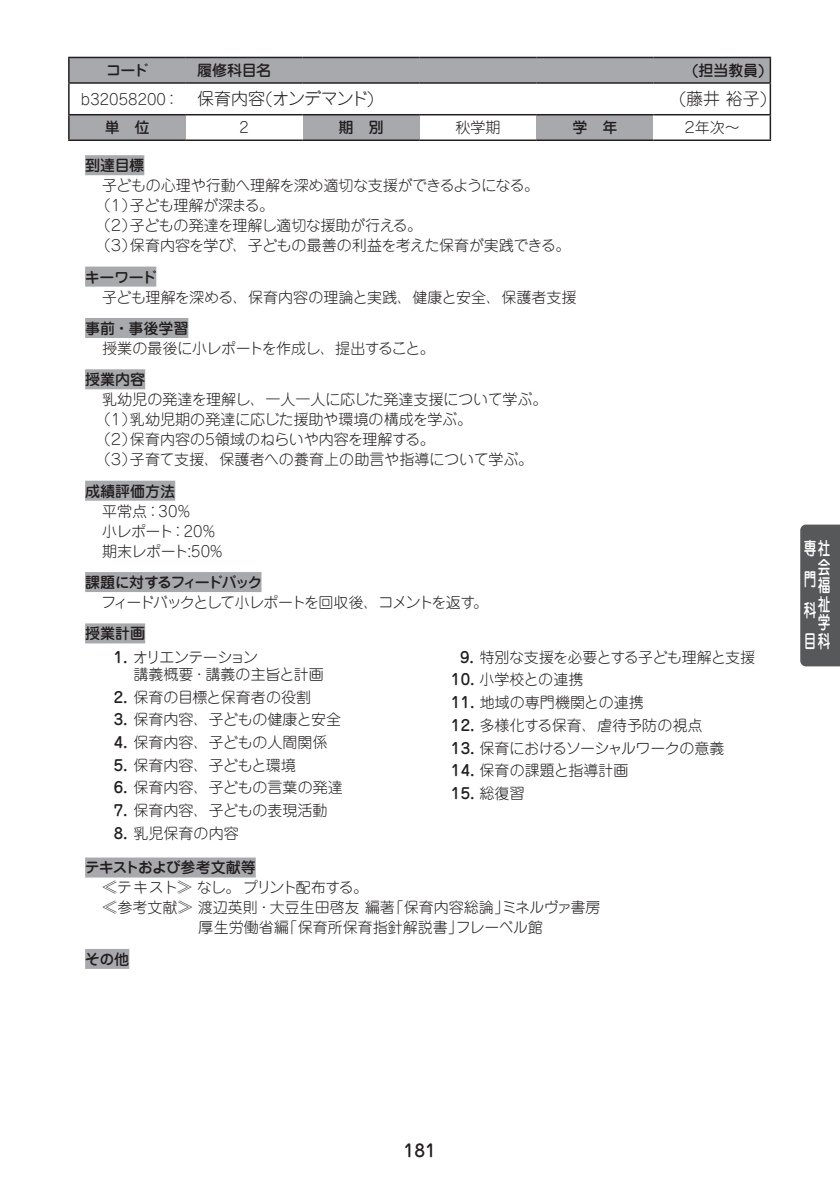
<style>
.page{position:relative;width:840px;height:1191px;background:#fff}
.page>*{position:absolute;margin:0;border:0;box-sizing:border-box;transform-origin:0 0}
.t1{font:500 18px/30.8px "Jun 34 Pro";color:#fff;scale:.7 1}
.t2{font:300 17px "P Jun 101 Pro N";letter-spacing:-.045em;color:#231f20}
.t3{font:300 17px "P Jun 101 Pro N";letter-spacing:-.015em;color:#231f20}
.t4{font:500 17px "Jun 34 Pro";color:#231f20}
.t5{font:300 15px/20px "P Jun 101 Pro N";color:#231f20}
.t6{font:300 15px/20px "P Jun 101 Pro N";letter-spacing:-.03em;color:#231f20}
.t7{font:500 15px "P Jun 34 Pro N";letter-spacing:-.02em;color:#231f20}
.t8{font:300 15px "P Jun 101 Pro N";letter-spacing:-.095em;color:#231f20}
.t9{font:300 15px/20px "P Jun 101 Pro N";letter-spacing:-.025em;color:#231f20}
.t10{font:300 15px "P Jun 101 Pro N";letter-spacing:-.08em;color:#231f20}
.t11{font:500 15px "P Jun 34 Pro N";letter-spacing:-.115em;color:#231f20}
.t12{font:300 15px "P Jun 101 Pro N";letter-spacing:-.02em;color:#231f20}
.t13{font:500 15px "P Jun 34 Pro N";letter-spacing:-.045em;color:#231f20}
.s1{font-size:15px}
.s2{font-family:"P Jun 34 Pro N";font-weight:500}
.s3{font-family:"P Jun 101 Pro N";font-weight:300}
</style>
<div class="page">
<div style="left:85px;top:155px;width:59px;height:20px;background:#a8a9ad"></div>
<div style="left:85px;top:267px;width:71px;height:20px;background:#a8a9ad"></div>
<div style="left:85px;top:318px;width:103px;height:20px;background:#a8a9ad"></div>
<div style="left:85px;top:369px;width:60px;height:20px;background:#a8a9ad"></div>
<div style="left:85px;top:481px;width:90px;height:20px;background:#a8a9ad"></div>
<div style="left:85px;top:572px;width:176px;height:20px;background:#a8a9ad"></div>
<div style="left:85px;top:623px;width:60px;height:20px;background:#a8a9ad"></div>
<div style="left:85px;top:857px;width:170px;height:20px;background:#a8a9ad"></div>
<div style="left:85px;top:949px;width:44px;height:20px;background:#a8a9ad"></div>
<div style="left:69px;top:115px;width:117px;height:25px;background:#a8a9ad"></div>
<div style="left:302px;top:115px;width:117px;height:25px;background:#a8a9ad"></div>
<div style="left:536px;top:115px;width:117px;height:25px;background:#a8a9ad"></div>
<hr style="left:68px;top:57px;width:118px;height:1px;background:#231f20">
<hr style="left:68px;top:58px;width:2px;height:24px;background:#231f20">
<svg style="left:69px;top:57px;width:701px;height:25px;background:#a1a2a5"></svg>
<hr style="left:68px;top:82px;width:118px;height:2px;background:#231f20">
<hr style="left:68px;top:84px;width:2px;height:30px;background:#231f20">
<hr style="left:186px;top:82px;width:116px;height:2px;background:#231f20">
<hr style="left:302px;top:82px;width:117px;height:2px;background:#231f20">
<hr style="left:419px;top:82px;width:117px;height:2px;background:#231f20">
<hr style="left:536px;top:82px;width:117px;height:2px;background:#231f20">
<hr style="left:653px;top:82px;width:117px;height:2px;background:#231f20">
<hr style="left:769px;top:84px;width:1px;height:30px;background:#231f20">
<hr style="left:68px;top:114px;width:118px;height:1px;background:#231f20">
<hr style="left:68px;top:115px;width:2px;height:24px;background:#231f20">
<hr style="left:186px;top:114px;width:116px;height:1px;background:#231f20">
<hr style="left:302px;top:114px;width:117px;height:1px;background:#231f20">
<hr style="left:419px;top:114px;width:117px;height:1px;background:#231f20">
<hr style="left:536px;top:114px;width:117px;height:1px;background:#231f20">
<hr style="left:653px;top:114px;width:117px;height:1px;background:#231f20">
<svg style="left:769px;top:115px;width:1px;height:24px"></svg>
<hr style="left:68px;top:139px;width:118px;height:2px;background:#231f20">
<hr style="left:186px;top:139px;width:116px;height:2px;background:#231f20">
<hr style="left:302px;top:139px;width:117px;height:2px;background:#231f20">
<hr style="left:419px;top:139px;width:117px;height:2px;background:#231f20">
<hr style="left:536px;top:139px;width:117px;height:2px;background:#231f20">
<hr style="left:653px;top:139px;width:117px;height:2px;background:#231f20">
<div style="left:800px;top:524px;width:39px;height:142px;background:#57585a"></div>
<p class="t7" style="left:106px;top:58px;width:44px">コード</p>
<p class="t7" style="left:197px;top:58px;width:76px">履修科目名</p>
<p class="t7" style="left:691px;top:58px;width:74px">(担当教員)</p>
<p class="t2" style="left:81px;top:85px;width:295px"><span class="s1">b32058200：</span> 保育内容(オンデマンド)</p>
<p class="t3" style="left:678px;top:85px;width:90px">(藤井 裕子)</p>
<p class="t7" style="left:105px;top:116px;width:46px">単　位</p>
<p class="t5" style="left:239px;top:117px;width:11px">2</p>
<p class="t7" style="left:338px;top:116px;width:46px">期　別</p>
<p class="t5" style="left:455px;top:117px;width:46px">秋学期</p>
<p class="t7" style="left:572px;top:116px;width:46px">学　年</p>
<p class="t5" style="left:681px;top:117px;width:59px">２年次～</p>
<p class="t7" style="left:85px;top:154px;width:61px">到達目標</p>
<p class="t6" style="left:96px;top:175px;width:476px;text-indent:6px">子どもの心理や行動へ理解を深め適切な支援ができるようになる。<br>（１）子ども理解が深まる。<br>（２）子どもの発達を理解し適切な援助が行える。<br>（３）保育内容を学び、子どもの最善の利益を考えた保育が実践できる。</p>
<p class="t7" style="left:85px;top:265px;width:74px">キーワード</p>
<p class="t5" style="left:102px;top:286px;width:475px">子ども理解を深める、保育内容の理論と実践、健康と安全、保護者支援</p>
<p class="t7" style="left:85px;top:316px;width:105px">事前・事後学習</p>
<p class="t6" style="left:102px;top:337px;width:334px">授業の最後に小レポートを作成し、提出すること。</p>
<p class="t7" style="left:85px;top:368px;width:61px">授業内容</p>
<p class="t5" style="left:96px;top:389px;width:453px;text-indent:6px">乳幼児の発達を理解し、一人一人に応じた発達支援について学ぶ。（１）乳幼児期の発達に応じた援助や環境の構成を学ぶ。<br>（２）保育内容の5領域のねらいや内容を理解する。<br>（３）子育て支援、保護者への養育上の助言や指導について学ぶ。</p>
<p class="t7" style="left:85px;top:479px;width:91px">成績評価方法</p>
<p class="t9" style="left:102px;top:500px;width:122px">平常点：30％<br>小レポート：20％期末レポート:50%</p>
<p class="t11" style="left:85px;top:570px;width:179px">課題に対するフィードバック</p>
<p class="t8" style="left:101px;top:590px;width:388px">フィードバックとして小レポートを回収後、コメントを返す。</p>
<p class="t7" style="left:85px;top:622px;width:61px">授業計画</p>
<p class="t6" style="left:133px;top:648px;width:192px;line-height:17px;text-indent:-20px"><span class="s2">1.</span> オリエンテーション<br>講義概要・講義の主旨と計画</p>
<p class="t5" style="left:114px;top:686px;width:199px"><span class="s2">2.</span> 保育の目標と保育者の役割</p>
<p class="t5" style="left:114px;top:708px;width:229px"><span class="s2">3.</span> 保育内容、子どもの健康と安全</p>
<p class="t5" style="left:114px;top:731px;width:215px"><span class="s2">4.</span> 保育内容、子どもの人間関係</p>
<p class="t12" style="left:114px;top:753px;width:183px"><span class="s2">5.</span> 保育内容、子どもと環境</p>
<p class="t5" style="left:114px;top:776px;width:230px"><span class="s2">6.</span> 保育内容、子どもの言葉の発達</p>
<p class="t5" style="left:114px;top:799px;width:215px"><span class="s2">7.</span> 保育内容、子どもの表現活動</p>
<p class="t5" style="left:114px;top:822px;width:126px"><span class="s2">8.</span> 乳児保育の内容</p>
<p class="t6" style="left:460px;top:646px;width:296px"><span class="s2">9.</span> 特別な支援を必要とする子ども理解と支援</p>
<p class="t5" style="left:451px;top:669px;width:134px"><span class="s2">10.</span> 小学校との連携</p>
<p class="t5" style="left:451px;top:691px;width:194px"><span class="s2">11.</span> 地域の専門機関との連携</p>
<p class="t5" style="left:451px;top:714px;width:253px"><span class="s2">12.</span> 多様化する保育、虐待予防の視点</p>
<p class="t6" style="left:451px;top:737px;width:275px"><span class="s2">13.</span> 保育におけるソーシャルワークの意義</p>
<p class="t5" style="left:451px;top:759px;width:179px"><span class="s2">14.</span> 保育の課題と指導計画</p>
<p class="t7" style="left:451px;top:781px;width:75px">15. <span class="s3">総復習</span></p>
<p class="t13" style="left:85px;top:855px;width:172px">テキストおよび参考文献等</p>
<p class="t10" style="left:102px;top:876px;width:267px">≪テキスト≫ なし。プリント配布する。</p>
<p class="t5" style="left:102px;top:896px;width:499px">≪参考文献≫ 渡辺英則・大豆生田啓友 編著「保育内容総論」ミネルヴァ書房</p>
<p class="t5" style="left:198px;top:916px;width:345px">厚生労働省編「保育所保育指針解説書」フレーベル館</p>
<p class="t7" style="left:85px;top:947px;width:46px">その他</p>
<p class="t1" style="left:803px;top:531px;width:39px">専社門科目科</p>
<p class="t1" style="left:817px;top:556px;width:19px;line-height:18.6px;text-align:justify">会福祉学</p>
<p class="t4" style="left:403px;top:1136px;width:34px">181</p>
</div>
